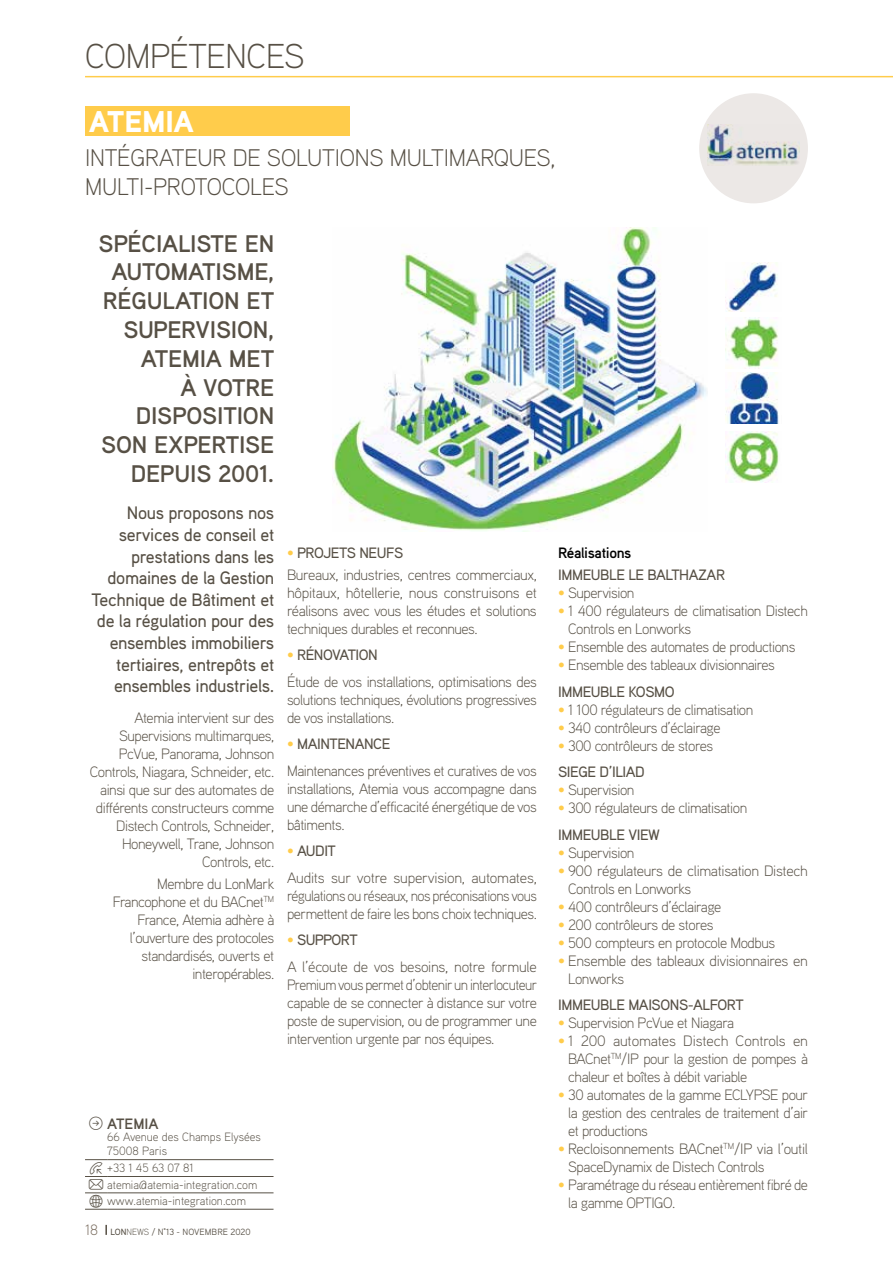
<style>
.page{position:relative;width:893px;height:1263px;background:#fff}
.page>*{position:absolute;margin:0;border:0;box-sizing:border-box;transform-origin:0 0}
.t1{font:300 34.5px "Aaux Pro";color:#575045}
.t2{font:900 30px "Aaux Pro";color:#fff}
.t3{font:700 24px/28.8px "Aaux Pro";letter-spacing:-.01em;color:#575045;text-align:right}
.t4{font:300 24px "Aaux Pro";letter-spacing:-.01em;color:#575045}
.t5{font:500 18px/21.6px "Aaux Pro";letter-spacing:-.02em;color:#575045;text-align:right}
.t6{font:300 15px/18px "Aaux Pro";letter-spacing:-.03em;color:#575045}
.t7{font:300 15px/18px "Aaux Pro";letter-spacing:-.03em;color:#575045;text-align:justify;scale:.96 1}
.t8{font:500 15px "Aaux Pro";letter-spacing:-.03em;color:#575045}
.t9{font:700 15px "Aaux Pro";letter-spacing:-.025em;color:#000}
.t10{font:700 15px "Aaux Pro";color:#575045}
.t11{font:300 12px/16.5px "Aaux Pro";color:#575045}
.t12{font:9px "Aaux Pro";color:#575045}
.s1{font-weight:500;color:#ffcc4b}
.s2{font-weight:500}
.s3{font-weight:300;font-size:15px;color:#7b6e61}
.s4{font-weight:300}
</style>
<div class="page">
<svg style="left:105px;top:1225px;width:2px;height:10px"></svg>
<img style="left:333px;top:228px;width:375px;height:304px">
<div style="left:85px;top:106px;width:265px;height:30px;background:#ffcc4b"></div>
<hr style="left:85px;top:76px;width:808px;height:1px;background:#ffcc4b">
<svg style="left:85px;top:1159px;width:22px;height:1px"></svg>
<hr style="left:107px;top:1159px;width:167px;height:1px;background:#575045">
<hr style="left:107px;top:1176px;width:167px;height:1px;background:#575045">
<hr style="left:107px;top:1192px;width:167px;height:1px;background:#575045">
<hr style="left:107px;top:1209px;width:167px;height:1px;background:#575045">
<div style="left:699px;top:93px;width:109px;height:110px;background:#ece8e6;border-radius:50%"></div>
<img style="left:708px;top:124px;width:91px;height:41px">
<img style="left:726px;top:317px;width:52px;height:52px">
<img style="left:726px;top:262px;width:52px;height:50px">
<img style="left:727px;top:431px;width:52px;height:51px">
<img style="left:726px;top:372px;width:53px;height:52px">
<svg style="left:85px;top:1176px;width:22px;height:34px"></svg>
<h1 class="t1" style="left:85px;top:35px;width:42px">Comp</h1>
<h1 class="t1" style="left:169px;top:35px;width:40px">étences</h1>
<h2 class="t2" style="left:89px;top:102px;width:106px">ATEMIA</h2>
<h3 class="t4" style="left:85px;top:142px;width:60px">Intégrate</h3>
<h3 class="t4" style="left:198px;top:142px;width:138px">urde solutions</h3>
<h3 class="t4" style="left:390px;top:142px;width:45px">multimar</h3>
<h3 class="t4" style="left:494px;top:142px;width:63px">ques,</h3>
<h3 class="t4" style="left:85px;top:171px;width:83px">multi-protocoles</h3>
<h3 class="t3" style="left:99px;top:228px;width:177px">SPÉCIALISTE EN<br>AUTOMATISME,<br>RÉGULATION ET<br>SUPERVISION,<br>ATEMIA MET<br>À VOTRE<br>DISPOSITION<br>SON EXPERTISE<br>DEPUIS 2001.</h3>
<p class="t5" style="left:92px;top:502px;width:184px">Nous proposons nos services de conseil et prestations dans les domaines de la Gestion<br>Technique de Bâtiment et de la régulation pour des ensembles immobiliers tertiaires, entrepôts et ensembles industriels.</p>
<p class="t6" style="left:90px;top:708px;width:186px;text-align:right">Atemia intervient sur des<br>Supervisions multimarques,<br>PcVue, Panorama, Johnson<br>Controls, Niagara, Schneider, etc. ainsi que sur des automates de différents constructeurs comme<br>Distech Controls, Schneider,<br>Honeywell, Trane, Johnson<br>Controls, etc.</p>
<p class="t6" style="left:113px;top:874px;width:163px;text-align:right">Membre du LonMark<br>Francophone et du BACnet<sup>TM<br></sup>France, Atemia adhère à l’ouverture des protocoles standardisés, ouverts et interopérables.</p>
<p class="t6" style="left:287px;top:541px;width:251px;line-height:22.2px"><span class="s1">•</span> <span class="s2">Projets neufs<br></span>Bureaux, industries, centres commerciaux,</p>
<p class="t6" style="left:287px;top:583px;width:251px;text-align:justify">hôpitaux, hôtellerie, nous construisons et réalisons avec vous les études et solutions techniques durables et reconnues.</p>
<p class="t6" style="left:287px;top:641px;width:251px;line-height:26.5px"><span class="s1">•</span> <span class="s2">RéNOVATION<br></span>étude de vos installations, optimisations des</p>
<p class="t6" style="left:287px;top:690px;width:251px">solutions techniques, évolutions progressives de vos installations.</p>
<p class="t6" style="left:287px;top:730px;width:251px;line-height:26.5px"><span class="s1">•</span> <span class="s2">MAINTENANCE<br></span>Maintenances préventives et curatives de vos</p>
<p class="t6" style="left:287px;top:779px;width:251px;text-align:justify">installations, Atemia vous accompagne dans une démarche d’efficacité énergétique de vos bâtiments.</p>
<p class="t6" style="left:287px;top:837px;width:251px;line-height:26.5px"><span class="s1">•</span> <span class="s2">AUDIT<br></span>Audits sur votre supervision, automates,</p>
<p class="t6" style="left:287px;top:886px;width:252px">régulations ou réseaux, nos préconisations vous permettent de faire les bons choix techniques.</p>
<p class="t6" style="left:287px;top:926px;width:251px;line-height:26.5px"><span class="s1">•</span> <span class="s2">SU PPORT<br></span>A l’écoute de vos besoins, notre formule</p>
<p class="t7" style="left:287px;top:975px;width:262px">Premium vous permet d’obtenir un interlocuteur capable de se connecter à distance sur votre poste de supervision, ou de programmer une intervention urgente par nos équipes.</p>
<p class="t10" style="left:107px;top:1114px;width:10px">ATEMIA</p>
<p class="t11" style="left:107px;top:1129px;width:155px;line-height:14.4px">66 Avenue des Champs Elysées<br>75008 Paris</p>
<p class="t11" style="left:107px;top:1159px;width:152px;text-indent:-19px">◆ +33 1 45 63 07 81 atemia@atemia-integration.com www.atemia-integration.com</p>
<p class="t12" style="left:85px;top:1226px;width:167px"><span class="s3">18</span> <span class="s2">LON</span><span class="s4">NEWS</span> / N°13 - NOVEMBRE 2020</p>
<p class="t9" style="left:558px;top:543px;width:75px">RÉALISATIONS</p>
<p class="t8" style="left:558px;top:565px;width:167px">IMMEU BLE LE BALTHAZAR</p>
<p class="t6" style="left:558px;top:583px;width:78px"><span class="s1">•</span> Supervision</p>
<p class="t6" style="left:568px;top:601px;width:241px;text-indent:-10px"><span class="s1">•</span> 1 400 régulateurs de climatisation Distech<br>Controls en Lonworks</p>
<p class="t6" style="left:558px;top:637px;width:239px"><span class="s1">•</span> Ensemble des automates de productions</p>
<p class="t6" style="left:558px;top:651px;width:218px;line-height:26.5px"><span class="s1">•</span> Ensemble des tableaux divisionnaires<br><span class="s2">IMMEUBLE KOSMO</span></p>
<p class="t6" style="left:558px;top:700px;width:197px"><span class="s1">•</span> 1 100 régulateurs de climatisation</p>
<p class="t6" style="left:558px;top:718px;width:164px"><span class="s1">•</span> 340 contrôleurs d’éclairage</p>
<p class="t6" style="left:558px;top:732px;width:157px;line-height:26.5px"><span class="s1">•</span> 300 contrôleurs de stores<br><span class="s2">SIEGE D’ILIAD</span></p>
<p class="t6" style="left:558px;top:780px;width:78px"><span class="s1">•</span> Supervision</p>
<p class="t6" style="left:558px;top:794px;width:191px;line-height:26.5px"><span class="s1">•</span> 300 régulateurs de climatisation<br><span class="s2">IMMEUBLE VIEW</span></p>
<p class="t6" style="left:558px;top:843px;width:78px"><span class="s1">•</span> Supervision</p>
<p class="t6" style="left:568px;top:861px;width:241px;text-indent:-10px"><span class="s1">•</span> 900 régulateurs de climatisation Distech<br>Controls en Lonworks</p>
<p class="t6" style="left:558px;top:897px;width:165px"><span class="s1">•</span> 400 contrôleurs d’éclairage</p>
<p class="t6" style="left:558px;top:915px;width:157px"><span class="s1">•</span> 200 contrôleurs de stores</p>
<p class="t6" style="left:558px;top:933px;width:218px"><span class="s1">•</span> 500 compteurs en protocole Modbus</p>
<p class="t6" style="left:568px;top:951px;width:241px;text-indent:-10px"><span class="s1">•</span> Ensemble des tableaux divisionnaires en<br>Lonworks</p>
<p class="t8" style="left:558px;top:995px;width:187px">IMMEU BLE MAISONS-ALFORT</p>
<p class="t6" style="left:558px;top:1013px;width:177px"><span class="s1">•</span> Supervision PcVue et Niagara</p>
<p class="t6" style="left:568px;top:1031px;width:241px;text-align:justify;text-indent:-10px"><span class="s1">•</span> 1 200 automates Distech Controls en BACnet<sup>TM</sup>/IP pour la gestion de pompes à chaleur et boîtes à débit variable</p>
<p class="t6" style="left:568px;top:1085px;width:242px;text-align:justify;text-indent:-10px"><span class="s1">•</span> 30 automates de la gamme ECLYPSE pour la gestion des centrales de traitement d’air et productions</p>
<p class="t6" style="left:568px;top:1139px;width:241px;text-indent:-10px"><span class="s1">•</span> Recloisonnements BACnet<sup>TM</sup>/IP via l’outil<br>SpaceDynamix de Distech Controls</p>
<p class="t6" style="left:568px;top:1175px;width:241px;text-indent:-10px"><span class="s1">•</span> Paramétrage du réseau entièrement fibré de la gamme OPTIGO.</p>
</div>
